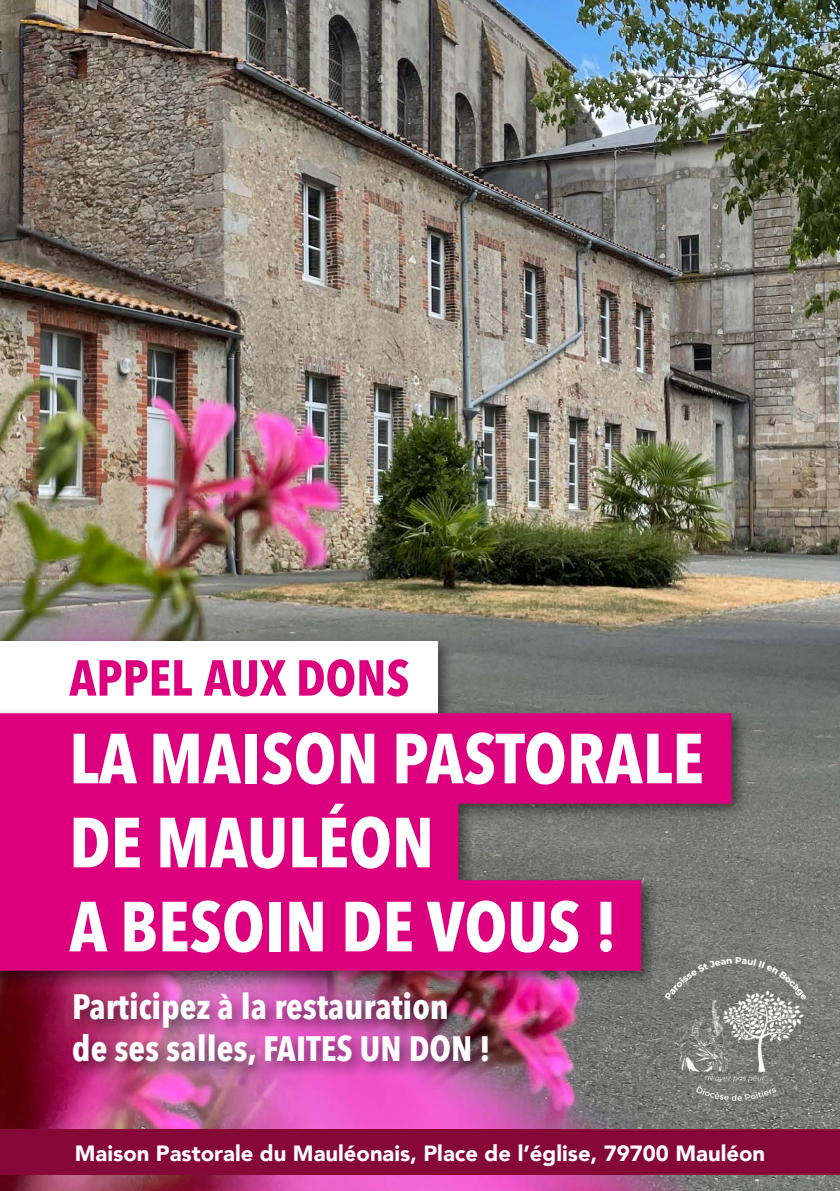
<style>
.page{position:relative;width:840px;height:1191px;background:#fff}
.page>*{position:absolute;margin:0;border:0;box-sizing:border-box;transform-origin:0 0}
.t1{font:700 70px/84px "Avenir Next Condensed";color:#fff}
.t2{font:700 50px "Avenir Next Condensed";color:#dd007e}
.t3{font:700 35.2px/42.2px "Avenir Next Condensed";color:#fff}
.t4{font:900 22px "Avenir";color:#fff}
</style>
<div class="page">
<img style="left:0;top:0;width:839px;height:1191px">
<div style="left:0;top:1129px;width:839px;height:45px;background:#860837"></div>
<div style="left:0;top:634px;width:455px;height:115px;background:#000;opacity:.5"></div>
<div style="left:0;top:641px;width:437px;height:90px;background:#fff"></div>
<div style="left:67px;top:986px;width:439px;height:97px;background:#000;opacity:.5"></div>
<img style="left:661px;top:955px;width:147px;height:147px">
<div style="left:0;top:707px;width:749px;height:282px;background:#000;opacity:.5"></div>
<svg style="left:0;top:713px;width:731px;height:257px;background:#cc127b"></svg>
<h2 class="t2" style="left:69px;top:647px;width:341px">APPEL AUX DONS</h2>
<h1 class="t1" style="left:69px;top:716px;width:635px">LA MAISON PASTORALE<br>DE MAULÉON<br>A BESOIN DE VOUS !</h1>
<h3 class="t3" style="left:72px;top:985px;width:420px">Participez à la restauration de ses salles, FAITES UN DON !</h3>
<p class="t4" style="left:75px;top:1134px;width:691px">Maison Pastorale du Mauléonais, Place de l’église, 79700 Mauléon</p>
</div>
